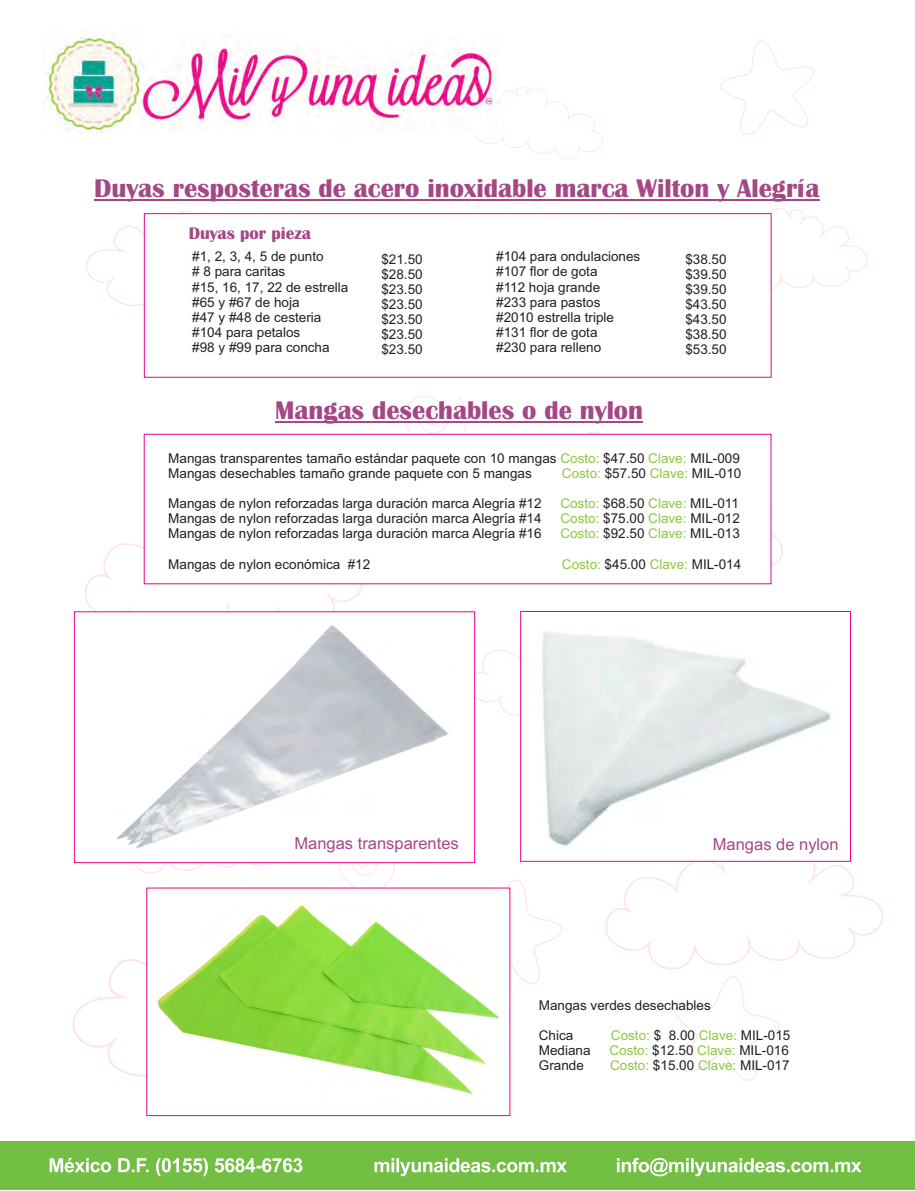
<style>
.page{position:relative;width:915px;height:1191px;background:#fff}
.page>*{position:absolute;margin:0;border:0;box-sizing:border-box;transform-origin:0 0}
.t1{font:700 26.4px "Britannic";color:#a54786}
.t2{font:700 17.25px "Britannic";color:#a54786}
.t3{font:16.5px "Arial";color:#a54786}
.t4{font:13.5px/15.1px "Arial";color:#231f20}
.t5{font:13.5px "Arial";color:#8dc73f}
.s1{color:#8dc73f}
.s2{color:#231f20}
</style>
<div class="page">
<svg style="left:86px;top:211px;width:126px;height:121px"></svg>
<svg style="left:474px;top:86px;width:128px;height:73px"></svg>
<svg style="left:72px;top:925px;width:75px;height:165px"></svg>
<svg style="left:85px;top:504px;width:277px;height:107px"></svg>
<svg style="left:545px;top:432px;width:238px;height:143px"></svg>
<svg style="left:767px;top:208px;width:100px;height:86px"></svg>
<svg style="left:474px;top:621px;width:46px;height:94px"></svg>
<svg style="left:103px;top:862px;width:198px;height:11px"></svg>
<svg style="left:674px;top:976px;width:105px;height:104px"></svg>
<svg style="left:720px;top:41px;width:94px;height:94px"></svg>
<svg style="left:457px;top:879px;width:105px;height:104px"></svg>
<svg style="left:402px;top:395px;width:68px;height:39px"></svg>
<svg style="left:605px;top:774px;width:277px;height:195px"></svg>
<svg style="left:336px;top:862px;width:62px;height:26px"></svg>
<img style="left:46px;top:34px;width:451px;height:98px">
<div style="left:0;top:1141px;width:914px;height:49px;background:#72bf44"></div>
<svg style="left:50px;top:1157px;width:811px;height:19px"></svg>
<hr style="left:94px;top:199px;width:725px;height:1px;background:#a54786">
<hr style="left:275px;top:421px;width:367px;height:1px;background:#a54786">
<div style="left:144px;top:213px;width:627px;height:164px;background:#fff;border:1px solid #ec008c"></div>
<div style="left:144px;top:434px;width:627px;height:150px;background:#fff;border:1px solid #ec008c"></div>
<div style="left:147px;top:888px;width:363px;height:227px;background:#fff"></div>
<div style="left:520px;top:611px;width:330px;height:250px;background:#fff;border:1px solid #ec008c"></div>
<img style="left:157px;top:904px;width:342px;height:192px">
<img style="left:542px;top:632px;width:289px;height:215px">
<img style="left:116px;top:625px;width:333px;height:224px">
<h1 class="t1" style="left:94px;top:179px;width:726px">Duyas resposteras de acero inoxidable marca Wilton y Alegría</h1>
<p class="t2" style="left:189px;top:228px;width:124px">Duyas por pieza</p>
<p class="t4" style="left:192px;top:250px;width:158px">#1, 2, 3, 4, 5 de punto<br># 8 para caritas<br>#15, 16, 17, 22 de estrella #65 y #67 de hoja<br>#47 y #48 de cesteria #104 para petalos<br>#98 y #99 para concha</p>
<p class="t4" style="left:381px;top:253px;width:43px;text-align:justify">$21.50 $28.50 $23.50 $23.50 $23.50 $23.50 $23.50</p>
<p class="t4" style="left:496px;top:250px;width:146px">#104 para ondulaciones #107 flor de gota<br>#112 hoja grande<br>#233 para pastos #2010 estrella triple #131 flor de gota<br>#230 para relleno</p>
<p class="t4" style="left:685px;top:253px;width:43px;text-align:justify">$38.50 $39.50 $39.50 $43.50 $43.50 $38.50 $53.50</p>
<h1 class="t1" style="left:275px;top:401px;width:369px">Mangas desechables o de nylon</h1>
<p class="t4" style="left:168px;top:452px;width:573px">Mangas transparentes tamaño estándar paquete con 10 mangas <span class="s1">Costo:</span> $47.50 <span class="s1">Clave:</span> MIL-009<br>Mangas desechables tamaño grande paquete con 5 mangas</p>
<p class="t4" style="left:561px;top:467px;width:181px"><span class="s1">Costo:</span> $57.50 <span class="s1">Clave:</span> MIL-010</p>
<p class="t4" style="left:168px;top:497px;width:374px">Mangas de nylon reforzadas larga duración marca Alegría #12</p>
<p class="t4" style="left:560px;top:497px;width:180px"><span class="s1">Costo:</span> $68.50 <span class="s1">Clave:</span> MIL-011</p>
<p class="t4" style="left:168px;top:512px;width:374px">Mangas de nylon reforzadas larga duración marca Alegría #14</p>
<p class="t4" style="left:560px;top:512px;width:181px"><span class="s1">Costo:</span> $75.00 <span class="s1">Clave:</span> MIL-012</p>
<p class="t4" style="left:168px;top:527px;width:374px">Mangas de nylon reforzadas larga duración marca Alegría #16</p>
<p class="t4" style="left:560px;top:527px;width:181px"><span class="s1">Costo:</span> $92.50 <span class="s1">Clave:</span> MIL-013</p>
<p class="t4" style="left:168px;top:557px;width:203px">Mangas de nylon económica #12</p>
<p class="t4" style="left:561px;top:557px;width:181px"><span class="s1">Costo:</span> $45.00 <span class="s1">Clave:</span> MIL-014</p>
<p class="t3" style="left:294px;top:837px;width:166px">Mangas transparentes</p>
<p class="t3" style="left:712px;top:837px;width:127px">Mangas de nylon</p>
<p class="t4" style="left:538px;top:998px;width:173px">Mangas verdes desechables</p>
<p class="t4" style="left:538px;top:1028px;width:36px">Chica</p>
<p class="t5" style="left:610px;top:1030px;width:181px">Costo: <span class="s2">$ 8.00</span> Clave: <span class="s2">MIL-015</span></p>
<p class="t4" style="left:538px;top:1043px;width:53px">Mediana</p>
<p class="t4" style="left:609px;top:1043px;width:181px"><span class="s1">Costo:</span> $12.50 <span class="s1">Clave:</span> MIL-016</p>
<p class="t4" style="left:538px;top:1059px;width:47px">Grande</p>
<p class="t4" style="left:610px;top:1059px;width:181px"><span class="s1">Costo:</span> $15.00 <span class="s1">Clave:</span> MIL-017</p>
</div>
